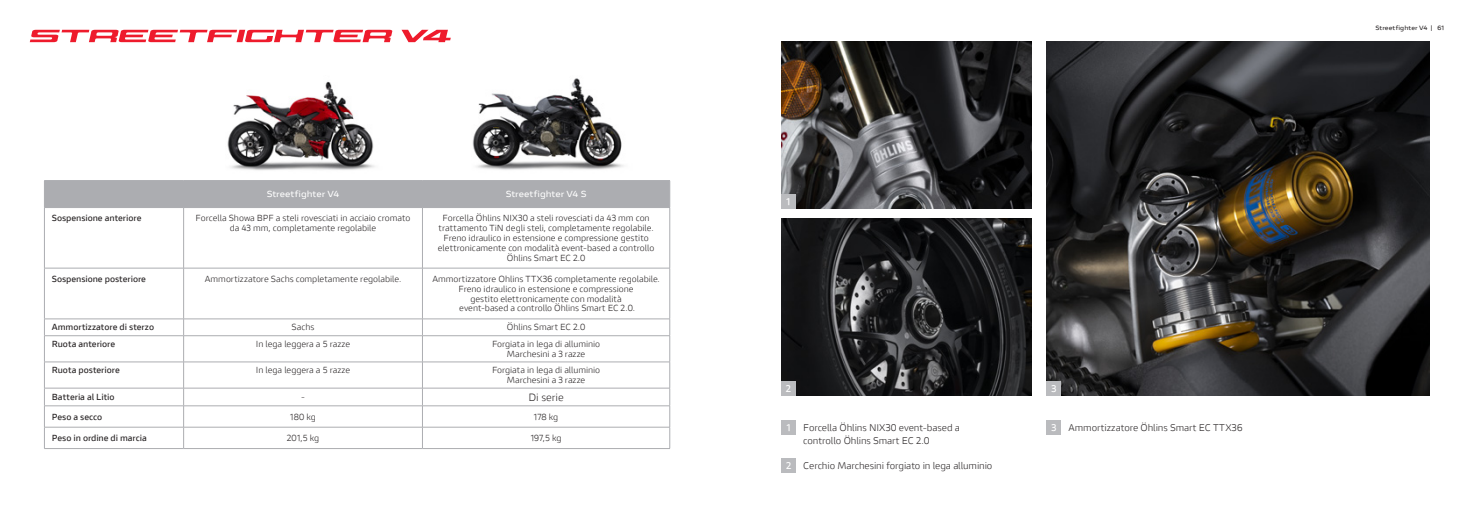
<style>
.page{position:relative;width:1474px;height:521px;background:#fff}
.page>*{position:absolute;margin:0;border:0;box-sizing:border-box;transform-origin:0 0}
.Normale{font:10.5px "Ducati Style";color:#231f20}
.Paragrafo_base{font:9.62px "Ducati Style";letter-spacing:-.01em;color:#231f20}
.Paragrafo_base-2{font:700 9.62px "Ducati Style";color:#fff}
.Normale-2{font:8.75px/9.8px "Ducati Style";letter-spacing:-.005em;color:#231f20;text-align:center}
.Paragrafo_base-3{font:700 8.75px "Ducati Style";letter-spacing:-.005em;color:#231f20}
.Paragrafo_base-4{font:700 8.75px "Ducati Style Ext";color:#fff}
.t1{font:700 6.12px "Ducati Style Ext";letter-spacing:.015em;color:#231f20}
</style>
<div class="page">
<div style="left:781px;top:458px;width:15px;height:15px;background:#babbbe"></div>
<div style="left:781px;top:420px;width:15px;height:15px;background:#babbbe"></div>
<div style="left:1046px;top:420px;width:15px;height:15px;background:#babbbe"></div>
<img style="left:781px;top:42px;width:250px;height:166px">
<img style="left:781px;top:219px;width:250px;height:177px">
<img style="left:1046px;top:42px;width:383px;height:354px">
<div style="left:781px;top:381px;width:14px;height:15px;background:#babbbe"></div>
<div style="left:781px;top:194px;width:14px;height:14px;background:#babbbe"></div>
<div style="left:1046px;top:381px;width:15px;height:15px;background:#babbbe"></div>
<img style="left:472px;top:78px;width:152px;height:92px">
<img style="left:227px;top:81px;width:148px;height:89px">
<svg style="left:45px;top:320px;width:624px;height:107px"></svg>
<hr style="left:44px;top:180px;width:140px;height:1px;background:#acadb1">
<hr style="left:184px;top:180px;width:238px;height:1px;background:#acadb1">
<hr style="left:422px;top:180px;width:248px;height:1px;background:#acadb1">
<hr style="left:44px;top:208px;width:1px;height:60px;background:#acadb1">
<hr style="left:183px;top:208px;width:1px;height:60px;background:#acadb1">
<hr style="left:422px;top:208px;width:1px;height:60px;background:#acadb1">
<hr style="left:669px;top:208px;width:1px;height:60px;background:#acadb1">
<hr style="left:44px;top:268px;width:140px;height:1px;background:#acadb1">
<hr style="left:44px;top:268px;width:1px;height:51px;background:#acadb1">
<hr style="left:184px;top:268px;width:238px;height:1px;background:#acadb1">
<hr style="left:183px;top:268px;width:1px;height:51px;background:#acadb1">
<hr style="left:422px;top:268px;width:248px;height:1px;background:#acadb1">
<hr style="left:422px;top:268px;width:1px;height:51px;background:#acadb1">
<hr style="left:669px;top:268px;width:1px;height:51px;background:#acadb1">
<hr style="left:44px;top:319px;width:140px;height:1px;background:#acadb1">
<hr style="left:184px;top:319px;width:238px;height:1px;background:#acadb1">
<hr style="left:422px;top:319px;width:248px;height:1px;background:#acadb1">
<hr style="left:44px;top:335px;width:140px;height:1px;background:#acadb1">
<hr style="left:184px;top:335px;width:238px;height:1px;background:#acadb1">
<hr style="left:422px;top:335px;width:248px;height:1px;background:#acadb1">
<hr style="left:44px;top:362px;width:140px;height:1px;background:#acadb1">
<hr style="left:184px;top:362px;width:238px;height:1px;background:#acadb1">
<hr style="left:422px;top:362px;width:248px;height:1px;background:#acadb1">
<hr style="left:44px;top:388px;width:140px;height:1px;background:#acadb1">
<hr style="left:184px;top:388px;width:238px;height:1px;background:#acadb1">
<hr style="left:422px;top:388px;width:248px;height:1px;background:#acadb1">
<hr style="left:44px;top:406px;width:140px;height:1px;background:#acadb1">
<hr style="left:184px;top:406px;width:238px;height:1px;background:#acadb1">
<hr style="left:422px;top:406px;width:248px;height:1px;background:#acadb1">
<hr style="left:44px;top:427px;width:140px;height:1px;background:#acadb1">
<svg style="left:44px;top:320px;width:1px;height:128px"></svg>
<hr style="left:184px;top:427px;width:238px;height:1px;background:#acadb1">
<svg style="left:183px;top:319px;width:1px;height:129px"></svg>
<hr style="left:422px;top:427px;width:248px;height:1px;background:#acadb1">
<svg style="left:422px;top:320px;width:1px;height:128px"></svg>
<svg style="left:669px;top:319px;width:1px;height:129px"></svg>
<hr style="left:44px;top:448px;width:140px;height:1px;background:#acadb1">
<hr style="left:184px;top:448px;width:238px;height:1px;background:#acadb1">
<hr style="left:422px;top:448px;width:248px;height:1px;background:#acadb1">
<div style="left:44px;top:181px;width:626px;height:27px;background:#acadb1"></div>
<svg style="left:30px;top:30px;width:362px;height:12px"></svg>
<svg style="left:401px;top:30px;width:50px;height:12px"></svg>
<p class="Paragrafo_base-4" style="left:267px;top:188px;width:74px">Streetfighter V4</p>
<p class="Paragrafo_base-4" style="left:506px;top:188px;width:82px">Streetfighter V4 S</p>
<p class="Paragrafo_base-3" style="left:52px;top:213px;width:91px">Sospensione anteriore</p>
<p class="Normale-2" style="left:195px;top:213px;width:216px">Forcella Showa BPF a steli rovesciati in acciaio cromato da 43 mm, completamente regolabile</p>
<p class="Normale-2" style="left:438px;top:213px;width:218px">Forcella Öhlins NIX30 a steli rovesciati da 43 mm con trattamento TiN degli steli, completamente regolabile.<br>Freno idraulico in estensione e compressione gestito elettronicamente con modalità event-based a controllo</p>
<p class="Normale-2" style="left:507px;top:253px;width:80px">Öhlins Smart EC 2.0</p>
<p class="Paragrafo_base-3" style="left:52px;top:273px;width:96px">Sospensione posteriore</p>
<p class="Normale-2" style="left:205px;top:274px;width:198px">Ammortizzatore Sachs completamente regolabile.</p>
<p class="Normale-2" style="left:432px;top:274px;width:229px">Ammortizzatore Ohlins TTX36 completamente regolabile.</p>
<p class="Normale-2" style="left:458px;top:284px;width:177px">Freno idraulico in estensione e compressione</p>
<p class="Normale-2" style="left:470px;top:294px;width:153px">gestito elettronicamente con modalità</p>
<p class="Normale-2" style="left:459px;top:303px;width:177px">event-based a controllo Öhlins Smart EC 2.0.</p>
<p class="Paragrafo_base-3" style="left:52px;top:321px;width:104px">Ammortizzatore di sterzo</p>
<p class="Normale-2" style="left:291px;top:322px;width:24px">Sachs</p>
<p class="Normale-2" style="left:507px;top:322px;width:80px">Öhlins Smart EC 2.0</p>
<p class="Paragrafo_base-3" style="left:52px;top:338px;width:65px">Ruota anteriore</p>
<p class="Normale-2" style="left:256px;top:339px;width:96px">In lega leggera a 5 razze</p>
<p class="Normale-2" style="left:492px;top:339px;width:110px">Forgiata in lega di alluminio</p>
<p class="Normale-2" style="left:507px;top:349px;width:80px">Marchesini a 3 razze</p>
<p class="Paragrafo_base-3" style="left:52px;top:364px;width:69px">Ruota posteriore</p>
<p class="Normale-2" style="left:256px;top:365px;width:96px">In lega leggera a 5 razze</p>
<p class="Normale-2" style="left:492px;top:365px;width:110px">Forgiata in lega di alluminio</p>
<p class="Normale-2" style="left:507px;top:375px;width:80px">Marchesini a 3 razze</p>
<p class="Paragrafo_base-3" style="left:52px;top:391px;width:64px">Batteria al Litio</p>
<p class="Normale-2" style="left:301px;top:391px;width:5px">-</p>
<p class="Normale" style="left:528px;top:391px;width:37px">Di serie</p>
<p class="Paragrafo_base-3" style="left:52px;top:411px;width:52px">Peso a secco</p>
<p class="Normale-2" style="left:290px;top:412px;width:27px">180 kg</p>
<p class="Normale-2" style="left:534px;top:412px;width:26px">178 kg</p>
<p class="Paragrafo_base-3" style="left:52px;top:432px;width:96px">Peso in ordine di marcia</p>
<p class="Normale-2" style="left:287px;top:433px;width:34px">201,5 kg</p>
<p class="Normale-2" style="left:531px;top:433px;width:32px">197,5 kg</p>
<p class="Paragrafo_base-2" style="left:786px;top:195px;width:5px">1</p>
<p class="Paragrafo_base-2" style="left:785px;top:382px;width:7px">2</p>
<p class="Paragrafo_base-2" style="left:1051px;top:382px;width:6px">3</p>
<p class="Paragrafo_base" style="left:803px;top:422px;width:158px">Forcella Öhlins NIX30 event-based a</p>
<p class="Paragrafo_base" style="left:1068px;top:422px;width:175px">Ammortizzatore Öhlins Smart EC TTX36</p>
<p class="Paragrafo_base" style="left:803px;top:434px;width:128px">controllo Öhlins Smart EC 2.0</p>
<p class="Paragrafo_base" style="left:803px;top:459px;width:190px">Cerchio Marchesini forgiato in lega alluminio</p>
<p class="Paragrafo_base-2" style="left:786px;top:422px;width:5px">1</p>
<p class="Paragrafo_base-2" style="left:1051px;top:422px;width:6px">3</p>
<p class="Paragrafo_base-2" style="left:786px;top:459px;width:7px">2</p>
<p class="t1" style="left:1375px;top:24px;width:70px">Streetfighter V4 | 61</p>
</div>
